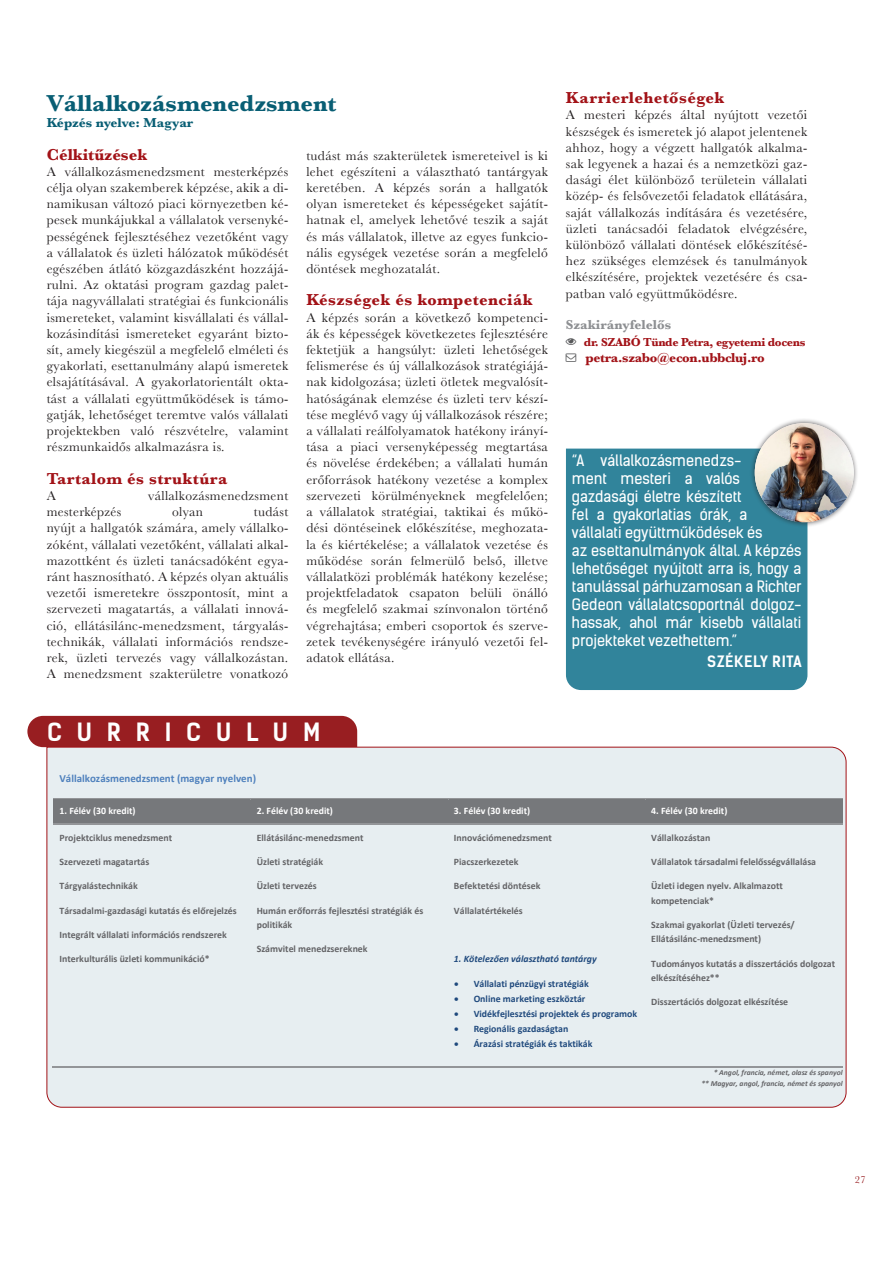
<style>
.page{position:relative;width:893px;height:1263px;background:#fff}
.page>*{position:absolute;margin:0;border:0;box-sizing:border-box;transform-origin:0 0}
.titlu1{font:700 24px "Baskerville";color:#085e74}
.t1{font:700 24px "Kelson Sans";letter-spacing:.615em;color:#fff}
.titlu2{font:700 16.5px "Baskerville";letter-spacing:.025em;color:#a21217}
.titlu2-2{font:700 16.5px "Baskerville";color:#a21217}
.testimonial{font:15px/18px "Kelson Sans";color:#fff}
.nume_testimonial{font:700 15px "Kelson Sans";letter-spacing:.04em;color:#fff}
.corptext{font:13.5px/16.2px "Baskerville";letter-spacing:.025em;color:#231f20;text-align:justify}
.t2{font:700 13.5px "Baskerville";letter-spacing:-.025em;color:#a21217}
.limba_predare{font:700 13.5px "Baskerville";color:#085e74}
.titlu_resp_progr{font:700 13.5px "Baskerville";color:#8d8f92}
.t3{font:700 12px "Baskerville";letter-spacing:-.025em;color:#a21217}
.t4{font:700 10.95px "Calibri";color:#4f81bd}
.t5{font:10.5px "Baskerville";color:#981e21}
.t6{font:700 9.9px/14.4px "Calibri";color:#636366}
.t7{font:700 9.9px "Calibri";color:#1f497d}
.t8{font:700 9.9px "Calibri";color:#fff}
.t9{font:italic 700 9.9px "Calibri";color:#1f497d}
.t10{font:italic 700 7.65px/11.2px "Calibri";color:#636366;text-align:right}
</style>
<div class="page">
<div style="left:27px;top:716px;width:330px;height:31px;background:#981e21"></div>
<div style="left:47px;top:747px;width:799px;height:360px;background:#e7eef1"></div>
<div style="left:566px;top:449px;width:241px;height:241px;background:#31849b"></div>
<div style="left:750px;top:418px;width:109px;height:109px;background:#231f20;opacity:.65"></div>
<img style="left:755px;top:423px;width:99px;height:99px;border-radius:50px">
<div style="left:54px;top:800px;width:197px;height:24px;background:#76787b"></div>
<div style="left:251px;top:800px;width:197px;height:24px;background:#76787b"></div>
<div style="left:448px;top:800px;width:197px;height:24px;background:#76787b"></div>
<div style="left:645px;top:800px;width:198px;height:24px;background:#76787b"></div>
<hr style="left:54px;top:798px;width:197px;height:1px;background:#939598">
<hr style="left:252px;top:798px;width:196px;height:1px;background:#939598">
<hr style="left:449px;top:798px;width:196px;height:1px;background:#939598">
<hr style="left:646px;top:798px;width:197px;height:1px;background:#939598">
<hr style="left:54px;top:824px;width:197px;height:1px;background:#939598">
<hr style="left:252px;top:824px;width:196px;height:1px;background:#939598">
<hr style="left:449px;top:824px;width:196px;height:1px;background:#939598">
<hr style="left:646px;top:824px;width:197px;height:1px;background:#939598">
<hr style="left:53px;top:1066px;width:198px;height:1px;background:#939598">
<hr style="left:251px;top:1066px;width:197px;height:1px;background:#939598">
<hr style="left:448px;top:1066px;width:197px;height:1px;background:#939598">
<hr style="left:646px;top:1066px;width:197px;height:1px;background:#939598">
<p class="titlu1" style="left:47px;top:87px;width:291px">Vállalkozásmenedzsment</p>
<p class="limba_predare" style="left:47px;top:113px;width:148px">Képzés nyelve: Magyar</p>
<p class="titlu2-2" style="left:47px;top:143px;width:102px">Célkitűzések</p>
<p class="corptext" style="left:47px;top:164px;width:243px">A vállalkozásmenedzsment mesterképzés célja olyan szakemberek képzése, akik a di&shy;namikusan változó piaci környezetben ké&shy;pesek munkájukkal a vállalatok versenyké&shy;pességének fejlesztéséhez vezetőként vagy a vállalatok és üzleti hálózatok működését egészében átlátó közgazdászként hozzájá&shy;rulni. Az oktatási program gazdag palet&shy;tája nagyvállalati stratégiai és funkcionális ismereteket, valamint kisvállalati és vállal&shy;kozásindítási ismereteket egyaránt bizto&shy;sít, amely kiegészül a megfelelő elméleti és gyakorlati, esettanulmány alapú ismeretek elsajátításával. A gyakorlatorientált okta&shy;tást a vállalati együttműködések is támo&shy;gatják, lehetőséget teremtve valós vállalati projektekben való részvételre, valamint részmunkaidős alkalmazásra is.</p>
<p class="titlu2" style="left:47px;top:467px;width:182px">Tartalom és struktúra</p>
<p class="corptext" style="left:47px;top:488px;width:11px">A</p>
<p class="corptext" style="left:148px;top:488px;width:141px">vállalkozásmenedzsment</p>
<p class="corptext" style="left:47px;top:504px;width:76px">mesterképzés</p>
<p class="corptext" style="left:172px;top:504px;width:32px">olyan</p>
<p class="corptext" style="left:306px;top:147px;width:243px">tudást más szakterületek ismereteivel is ki lehet egészíteni a választható tantárgyak keretében. A képzés során a hallgatók olyan ismereteket és képességeket sajátít&shy;hatnak el, amelyek lehetővé teszik a saját és más vállalatok, illetve az egyes funkcio&shy;nális egységek vezetése során a megfelelő döntések meghozatalát.</p>
<p class="titlu2" style="left:306px;top:289px;width:228px">Készségek és kompetenciák</p>
<p class="corptext" style="left:306px;top:309px;width:243px">A képzés során a következő kompetenci&shy;ák és képességek következetes fejlesztésére fektetjük a hangsúlyt: üzleti lehetőségek felismerése és új vállalkozások stratégiájá&shy;nak kidolgozása; üzleti ötletek megvalósít&shy;hatóságának elemzése és üzleti terv készí&shy;tése meglévő vagy új vállalkozások részére; a vállalati reálfolyamatok hatékony irányí&shy;tása a piaci versenyképesség megtartása és növelése érdekében; a vállalati humán erőforrások hatékony vezetése a komplex szervezeti körülményeknek megfelelően; a vállalatok stratégiai, taktikai és műkö&shy;dési döntéseinek előkészítése, meghozata&shy;la és kiértékelése; a vállalatok vezetése és működése során felmerülő belső, illetve vállalatközi problémák hatékony kezelése; projektfeladatok csapaton belüli önálló és megfelelő szakmai színvonalon történő végrehajtása; emberi csoportok és szerve&shy;zetek tevékenységére irányuló vezetői fel&shy;adatok ellátása.</p>
<p class="corptext" style="left:47px;top:504px;width:243px;text-indent:207px">tudást nyújt a hallgatók számára, amely vállalko&shy;zóként, vállalati vezetőként, vállalati alkal&shy;mazottként és üzleti tanácsadóként egya&shy;ránt hasznosítható. A képzés olyan aktuális vezetői ismeretekre összpontosít, mint a szervezeti magatartás, a vállalati innová&shy;ció, ellátásilánc-menedzsment, tárgyalás&shy;technikák, vállalati információs rendsze&shy;rek, üzleti tervezés vagy vállalkozástan.<br>A menedzsment szakterületre vonatkozó</p>
<p class="t1" style="left:47px;top:717px;width:275px">CURRICULUM</p>
<p class="titlu2" style="left:566px;top:86px;width:160px">Karrierlehetőségek</p>
<p class="corptext" style="left:566px;top:107px;width:243px">A mesteri képzés által nyújtott vezetői készségek és ismeretek jó alapot jelentenek ahhoz, hogy a végzett hallgatók alkalma&shy;sak legyenek a hazai és a nemzetközi gaz&shy;dasági élet különböző területein vállalati közép- és felsővezetői feladatok ellátására, saját vállalkozás indítására és vezetésére, üzleti tanácsadói feladatok elvégzésére, különböző vállalati döntések előkészítésé&shy;hez szükséges elemzések és tanulmányok elkészítésére, projektek vezetésére és csa&shy;patban való együttműködésre.</p>
<p class="titlu_resp_progr" style="left:566px;top:316px;width:107px">Szakirányfelelős</p>
<p class="t3" style="left:584px;top:333px;width:223px">dr. SZABÓ Tünde Petra, egyetemi docens</p>
<p class="t2" style="left:585px;top:348px;width:181px">petra.szabo@econ.ubbcluj.ro</p>
<p class="testimonial" style="left:572px;top:451px;width:231px">“A vállalkozásmenedzs-<br>ment mesteri a valós gazdasági életre készített<br>fel a gyakorlatias órák, a<br>vállalati együttműködések és<br>az esettanulmányok által. A képzés lehetőséget nyújtott arra is, hogy a tanulással párhuzamosan a Richter<br>Gedeon vállalatcsoportnál dolgoz&shy;hassak, ahol már kisebb vállalati projekteket vezethettem.”</p>
<p class="nume_testimonial" style="left:707px;top:652px;width:96px">SZÉKELY RITA</p>
<p class="t4" style="left:59px;top:770px;width:198px">Vállalkozásmenedzsment (magyar nyelven)</p>
<p class="t8" style="left:59px;top:803px;width:78px">1. Félév (30 kredit)</p>
<p class="t8" style="left:257px;top:803px;width:78px">2. Félév (30 kredit)</p>
<p class="t8" style="left:454px;top:803px;width:78px">3. Félév (30 kredit)</p>
<p class="t8" style="left:651px;top:803px;width:78px">4. Félév (30 kredit)</p>
<p class="t6" style="left:59px;top:830px;width:114px">Projektciklus menedzsment</p>
<p class="t6" style="left:59px;top:854px;width:91px">Szervezeti magatartás</p>
<p class="t6" style="left:59px;top:879px;width:80px">Tárgyalástechnikák</p>
<p class="t6" style="left:59px;top:903px;width:179px">Társadalmi-gazdasági kutatás és előrejelzés</p>
<p class="t6" style="left:59px;top:927px;width:169px">Integrált vállalati információs rendszerek</p>
<p class="t6" style="left:59px;top:951px;width:152px">Interkulturális üzleti kommunikáció*</p>
<p class="t6" style="left:651px;top:830px;width:61px">Vállalkozástan</p>
<p class="t6" style="left:651px;top:854px;width:166px">Vállalatok társadalmi felelősségvállalása</p>
<p class="t6" style="left:651px;top:879px;width:133px">Üzleti idegen nyelv. Alkalmazott kompetenciak*</p>
<p class="t6" style="left:651px;top:917px;width:145px">Szakmai gyakorlat (Üzleti tervezés/<br>Ellátásilánc-menedzsment)</p>
<p class="t6" style="left:651px;top:956px;width:186px">Tudományos kutatás a disszertációs dolgozat elkészítéséhez**</p>
<p class="t6" style="left:651px;top:995px;width:138px">Disszertációs dolgozat elkészítése</p>
<p class="t6" style="left:257px;top:830px;width:108px">Ellátásilánc-menedzsment</p>
<p class="t6" style="left:257px;top:854px;width:68px">Üzleti stratégiák</p>
<p class="t6" style="left:257px;top:879px;width:62px">Üzleti tervezés</p>
<p class="t6" style="left:257px;top:903px;width:168px">Humán erőforrás fejlesztési stratégiák és politikák</p>
<p class="t6" style="left:257px;top:941px;width:112px">Számvitel menedzsereknek</p>
<p class="t6" style="left:454px;top:830px;width:99px">Innovációmenedzsment</p>
<p class="t6" style="left:454px;top:854px;width:66px">Piacszerkezetek</p>
<p class="t6" style="left:454px;top:879px;width:88px">Befektetési döntések</p>
<p class="t6" style="left:454px;top:903px;width:70px">Vállalatértékelés</p>
<p class="t9" style="left:454px;top:952px;width:144px">1. Kötelezően választható tantárgy</p>
<p class="t7" style="left:454px;top:976px;width:136px">• Vállalati pénzügyi stratégiák</p>
<p class="t7" style="left:454px;top:991px;width:133px">• Online marketing eszköztár</p>
<p class="t7" style="left:454px;top:1006px;width:185px">• Vidékfejlesztési projektek és programok</p>
<p class="t7" style="left:454px;top:1021px;width:116px">• Regionális gazdaságtan</p>
<p class="t7" style="left:454px;top:1036px;width:140px">• Árazási stratégiák és taktikák</p>
<p class="t10" style="left:701px;top:1066px;width:143px">* Angol, francia, német, olasz és spanyol<br>** Magyar, angol, francia, német és spanyol</p>
<p class="t5" style="left:855px;top:1173px;width:13px">27</p>
</div>
